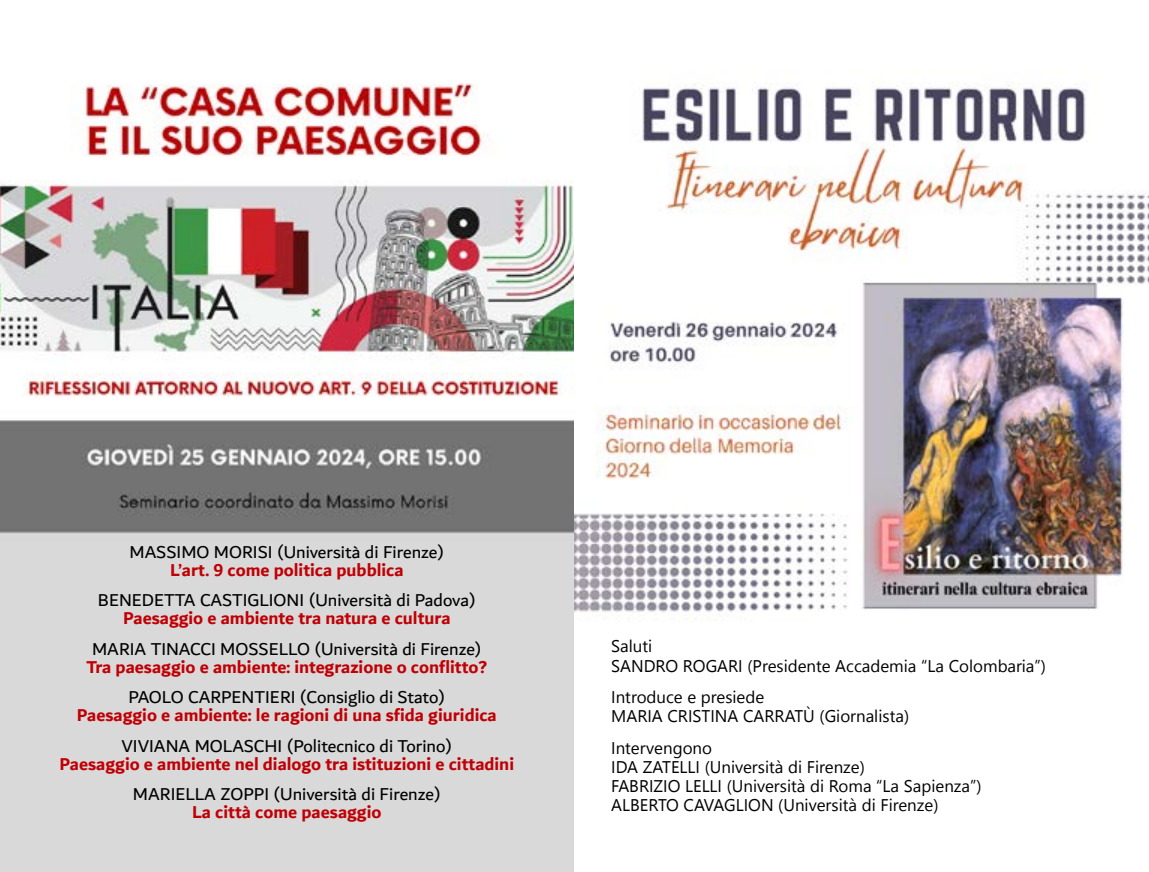
<style>
.page{position:relative;width:1149px;height:872px;background:#fff}
.page>*{position:absolute;margin:0;border:0;box-sizing:border-box;transform-origin:0 0}
.t1{font:700 18.45px "Dubai";color:#c00005}
.t2{font:18.45px "Dubai";color:#000}
.t3{font:16.95px/19.2px "Nirmala UI";color:#000}
</style>
<div class="page">
<img style="left:0;top:83px;width:574px;height:789px">
<img style="left:574px;top:82px;width:574px;height:538px">
<p class="t2" style="left:129px;top:540px;width:316px">MASSIMO MORISI (Università di Firenze)</p>
<p class="t1" style="left:170px;top:558px;width:235px">L’art. 9 come politica pubblica</p>
<p class="t2" style="left:98px;top:589px;width:379px">BENEDETTA CASTIGLIONI (Università di Padova)</p>
<p class="t1" style="left:123px;top:607px;width:329px">Paesaggio e ambiente tra natura e cultura</p>
<p class="t2" style="left:92px;top:637px;width:391px">MARIA TINACCI MOSSELLO (Università di Firenze)</p>
<p class="t1" style="left:86px;top:655px;width:402px">Tra paesaggio e ambiente: integrazione o conflitto?</p>
<p class="t2" style="left:128px;top:686px;width:318px">PAOLO CARPENTIERI (Consiglio di Stato)</p>
<p class="t1" style="left:77px;top:704px;width:421px">Paesaggio e ambiente: le ragioni di una sfida giuridica</p>
<p class="t2" style="left:121px;top:734px;width:332px">VIVIANA MOLASCHI (Politecnico di Torino)</p>
<p class="t1" style="left:60px;top:752px;width:456px">Paesaggio e ambiente nel dialogo tra istituzioni e cittadini</p>
<p class="t2" style="left:133px;top:783px;width:309px">MARIELLA ZOPPI (Università di Firenze)</p>
<p class="t1" style="left:192px;top:801px;width:191px">La città come paesaggio</p>
<p class="t3" style="left:611px;top:635px;width:436px">Saluti<br>SANDRO ROGARI (Presidente Accademia “La Colombaria”)</p>
<p class="t3" style="left:611px;top:686px;width:299px">Introduce e presiede<br>MARIA CRISTINA CARRATÙ (Giornalista)</p>
<p class="t3" style="left:611px;top:737px;width:372px">Intervengono<br>IDA ZATELLI (Università di Firenze)<br>FABRIZIO LELLI (Università di Roma “La Sapienza”)<br>ALBERTO CAVAGLION (Università di Firenze)</p>
</div>
